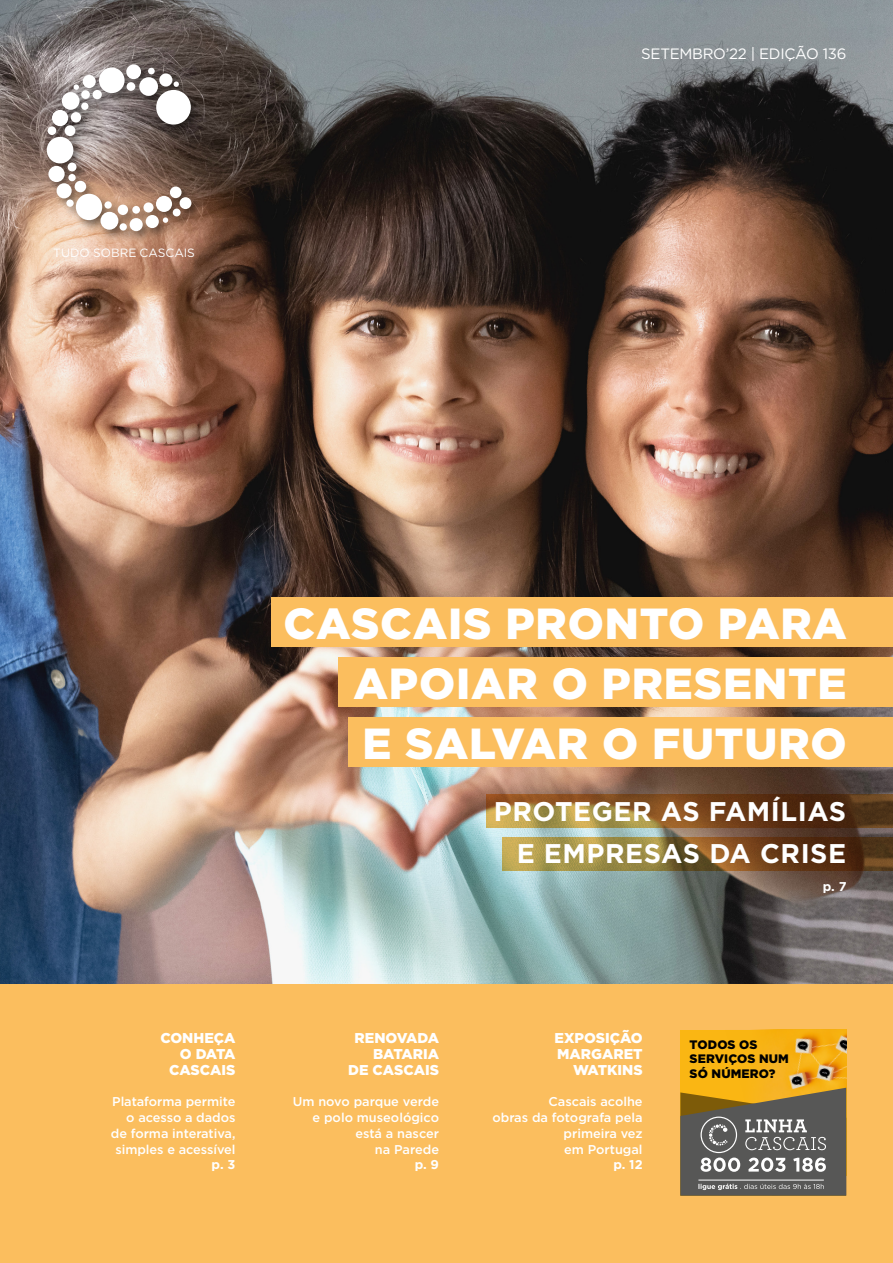
<style>
.page{position:relative;width:893px;height:1263px;background:#fff}
.page>*{position:absolute;margin:0;border:0;box-sizing:border-box;transform-origin:0 0}
.t1{font:900 43.5px/60px "Gotham";letter-spacing:.02em;color:#fff;text-align:justify}
.t2{font:700 27px/42px "Gotham";letter-spacing:.02em;color:#fff;text-align:right}
.t3{font:15px "Gotham";letter-spacing:-.02em;color:#fff}
.t4{font:900 14.25px/15.8px "Gotham";color:#fff;text-align:right}
.t5{font:500 12.75px/15.8px "Gotham";letter-spacing:-.005em;color:#fff;text-align:right}
.t6{font:700 12.75px "Gotham";color:#fff}
.t7{font:900 12.3px/14.5px "Gotham";letter-spacing:.01em;color:#000}
.t8{font:12px "Gotham";color:#fff}
</style>
<div class="page">
<img style="left:0;top:0;width:893px;height:984px">
<div style="left:0;top:984px;width:893px;height:279px;background:#fbbe5e"></div>
<div style="left:680px;top:1030px;width:166px;height:165px;background:#fab613"></div>
<img style="left:762px;top:1033px;width:84px;height:55px">
<svg style="left:680px;top:1088px;width:166px;height:107px;background:#78715f"></svg>
<div style="left:43px;top:61px;width:160px;height:182px;background:#000;opacity:.5"></div>
<svg style="left:47px;top:64px;width:144px;height:167px"></svg>
<div style="left:349px;top:718px;width:544px;height:49px;background:#fbbe5e"></div>
<div style="left:338px;top:658px;width:555px;height:49px;background:#fbbe5e"></div>
<div style="left:271px;top:597px;width:622px;height:50px;background:#fbbe5e"></div>
<svg style="left:486px;top:794px;width:407px;height:34px;background:#7e5627"></svg>
<svg style="left:502px;top:837px;width:391px;height:34px;background:#83642f"></svg>
<p class="t8" style="left:53px;top:245px;width:143px">TUDO SOBRE CASCAIS</p>
<p class="t3" style="left:641px;top:44px;width:207px">SETEMBRO’22 | EDIÇÃO 136</p>
<h1 class="t1" style="left:353px;top:593px;width:495px;text-indent:-70px">CASCAIS PRONTO PARA APOIAR O PRESENTE E SALVAR O FUTURO</h1>
<h2 class="t2" style="left:494px;top:791px;width:354px">PROTEGER AS FAMÍLIAS<br>E EMPRESAS DA CRISE</h2>
<p class="t6" style="left:823px;top:877px;width:25px">p. 7</p>
<p class="t4" style="left:160px;top:1030px;width:77px">CONHEÇA<br>O DATA<br>CASCAIS</p>
<p class="t5" style="left:111px;top:1094px;width:126px">Plataforma permite o acesso a dados de forma interativa, simples e acessível</p>
<p class="t6" style="left:212px;top:1156px;width:25px">p. 3</p>
<p class="t4" style="left:348px;top:1030px;width:92px">RENOVADA<br>BATARIA<br>DE CASCAIS</p>
<p class="t5" style="left:293px;top:1094px;width:148px">Um novo parque verde e polo museológico está a nascer<br>na Parede</p>
<p class="t6" style="left:415px;top:1156px;width:26px">p. 9</p>
<p class="t4" style="left:554px;top:1030px;width:90px">EXPOSIÇÃO<br>MARGARET<br>WATKINS</p>
<p class="t5" style="left:492px;top:1094px;width:152px">Cascais acolhe<br>obras da fotografa pela primeira vez<br>em Portugal</p>
<p class="t6" style="left:613px;top:1156px;width:31px">p. 12</p>
<p class="t7" style="left:690px;top:1037px;width:101px">TODOS OS<br>SERVIÇOS NUM<br>SÓ NÚMERO?</p>
</div>
